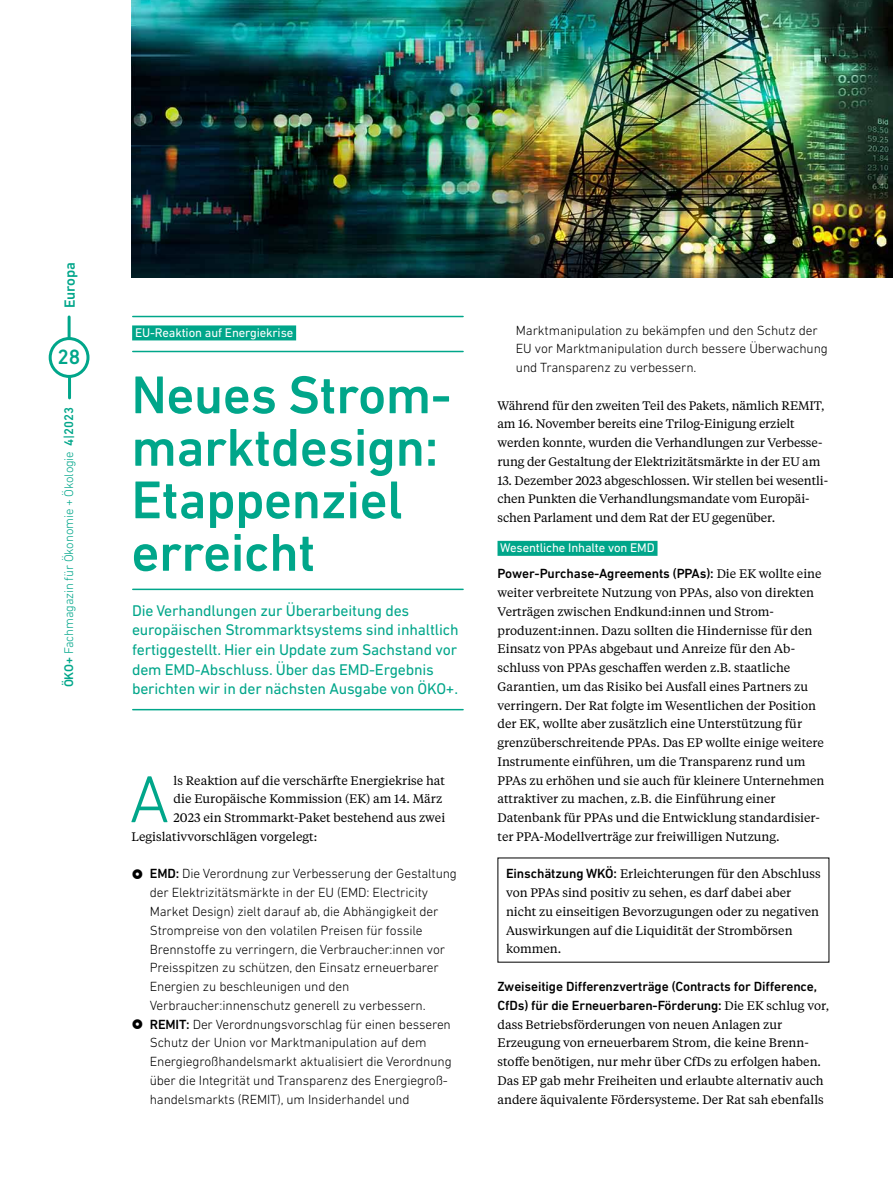
<style>
.page{position:relative;width:893px;height:1191px;background:#fff}
.page>*{position:absolute;margin:0;border:0;box-sizing:border-box;transform-origin:0 0}
.t1{font:300 67.5px "DIN Next LT Pro";color:#00a68a}
.t2{font:500 54px/52.5px "DIN Next LT Pro";letter-spacing:-.01em;color:#00a68a}
.t3{font:500 21px "DIN Next LT Pro";color:#00a68a}
.t4{font:15.75px/19.5px "DIN Next LT Pro";letter-spacing:-.01em;color:#00a68a}
.t5{font:500 15px "DIN Next LT Pro";letter-spacing:-.01em;color:#00a68a}
.t6{font:300 13.5px/18.8px "DIN Next LT Pro";letter-spacing:-.01em;color:#000}
.t7{font:500 13.5px/18.8px "DIN Next LT Pro";letter-spacing:-.01em;color:#000}
.t8{font:12.75px "DIN Next LT Pro";letter-spacing:-.01em;color:#fff}
.t9{font:300 12.75px "DIN Next LT Pro";letter-spacing:-.01em;color:#00a68a}
.t10{font:12.3px/18.8px "Tiempos Text";color:#000}
.s1{font-weight:500}
.s2{font-family:"Tiempos Text";font-weight:400;font-size:12.3px}
.s3{font-family:"DIN Next LT Pro";font-weight:500;font-size:13.5px}
</style>
<div class="page">
<img style="left:132px;top:0;width:761px;height:277px">
<hr style="left:133px;top:351px;width:330px;height:1px;background:#00a68a">
<hr style="left:133px;top:588px;width:330px;height:2px;background:#00a68a">
<hr style="left:133px;top:709px;width:330px;height:1px;background:#00a68a">
<div style="left:132px;top:325px;width:164px;height:15px;background:#00a68a"></div>
<hr style="left:133px;top:316px;width:330px;height:1px;background:#00a68a">
<div style="left:497px;top:541px;width:160px;height:15px;background:#00a68a"></div>
<div style="left:49px;top:337px;width:41px;height:41px;border:3px solid #00a68a;border-radius:50%"></div>
<hr style="left:68px;top:317px;width:3px;height:21px;background:#00a68a">
<hr style="left:68px;top:377px;width:3px;height:21px;background:#00a68a">
<p class="t5" style="left:61px;top:308px;width:48px;rotate:-90deg">Europa</p>
<h3 class="t3" style="left:58px;top:345px;width:24px">28</h3>
<p class="t9" style="left:61px;top:687px;width:282px;rotate:-90deg"><span class="s1">ÖKO+</span> Fachmagazin für Ökonomie + Ökologie <span class="s1">4|2023</span></p>
<p class="t8" style="left:135px;top:325px;width:160px">EU-Reaktion auf Energiekrise</p>
<h2 class="t2" style="left:131px;top:368px;width:322px">Neues Strom&shy;marktdesign:<br>Etappenziel erreicht</h2>
<p class="t4" style="left:132px;top:600px;width:328px">Die Verhandlungen zur Überarbeitung des europäischen Strommarktsystems sind inhaltlich fertiggestellt. Hier ein Update zum Sachstand vor dem EMD-Abschluss. Über das EMD-Ergebnis berichten wir in der nächsten Ausgabe von ÖKO+.</p>
<h1 class="t1" style="left:129px;top:760px;width:42px">A</h1>
<p class="t10" style="left:174px;top:770px;width:273px">ls Reaktion auf die verschärfte Energiekrise hat</p>
<p class="t10" style="left:174px;top:789px;width:270px">die Europäische Kommission (EK) am 14. März</p>
<p class="t10" style="left:174px;top:808px;width:273px">2023 ein Strommarkt-Paket bestehend aus zwei</p>
<p class="t10" style="left:131px;top:826px;width:187px">Legislativvorschlägen vorgelegt:</p>
<p class="t6" style="left:150px;top:864px;width:309px"><span class="s1">EMD:</span> Die Verordnung zur Verbesserung der Gestaltung der Elektrizitätsmärkte in der EU (EMD: Electricity Market Design) zielt darauf ab, die Abhängigkeit der Strompreise von den volatilen Preisen für fossile Brennstoffe zu verringern, die Verbraucher:innen vor Preisspitzen zu schützen, den Einsatz erneuerbarer Energien zu beschleunigen und den Verbraucher:innenschutz generell zu verbessern.<br><span class="s1">REMIT:</span> Der Verordnungsvorschlag für einen besseren Schutz der Union vor Marktmanipulation auf dem Energiegroßhandelsmarkt aktualisiert die Verordnung über die Integrität und Transparenz des Energiegroß&shy;handelsmarkts (REMIT), um Insiderhandel und</p>
<p class="t6" style="left:516px;top:320px;width:313px">Marktmanipulation zu bekämpfen und den Schutz der<br>EU vor Marktmanipulation durch bessere Überwachung und Transparenz zu verbessern.</p>
<p class="t10" style="left:497px;top:395px;width:329px">Während für den zweiten Teil des Pakets, nämlich REMIT, am 16. November bereits eine Trilog-Einigung erzielt werden konnte, wurden die Verhandlungen zur Verbesse&shy;rung der Gestaltung der Elektrizitätsmärkte in der EU am</p>
<p class="t10" style="left:497px;top:470px;width:332px">13. Dezember 2023 abgeschlossen. Wir stellen bei wesentli&shy;chen Punkten die Verhandlungsmandate vom Europäi&shy;schen Parlament und dem Rat der EU gegenüber.</p>
<p class="t8" style="left:500px;top:540px;width:156px">Wesentliche Inhalte von EMD</p>
<p class="t7" style="left:497px;top:564px;width:326px">Power-Purchase-Agreements (PPAs): <span class="s2">Die EK wollte eine</span></p>
<p class="t10" style="left:497px;top:583px;width:328px">weiter verbreitete Nutzung von PPAs, also von direkten Verträgen zwischen Endkund:innen und Strom&shy;produzent:innen. Dazu sollten die Hindernisse für den Einsatz von PPAs abgebaut und Anreize für den Ab&shy;schluss von PPAs geschaffen werden z.B. staatliche Garantien, um das Risiko bei Ausfall eines Partners zu verringern. Der Rat folgte im Wesentlichen der Position der EK, wollte aber zusätzlich eine Unterstützung für grenzüberschreitende PPAs. Das EP wollte einige weitere Instrumente einführen, um die Transparenz rund um PPAs zu erhöhen und sie auch für kleinere Unternehmen attraktiver zu machen, z.B. die Einführung einer Datenbank für PPAs und die Entwicklung standardisier&shy;ter PPA-Modellverträge zur freiwilligen Nutzung.</p>
<p class="t10" style="left:506px;top:864px;width:316px"><span class="s3">Einschätzung WKÖ:</span> Erleichterungen für den Abschluss von PPAs sind positiv zu sehen, es darf dabei aber nicht zu einseitigen Bevorzugungen oder zu negativen Auswirkungen auf die Liquidität der Strombörsen kommen.</p>
<p class="t7" style="left:497px;top:977px;width:333px">Zweiseitige Differenzverträge (Contracts for Difference,<br>CfDs) für die Erneuerbaren-Förderung: <span class="s2">Die EK schlug vor,</span></p>
<p class="t10" style="left:497px;top:1014px;width:328px">dass Betriebsförderungen von neuen Anlagen zur Erzeugung von erneuerbarem Strom, die keine Brenn&shy;stoffe benötigen, nur mehr über CfDs zu erfolgen haben.<br>Das EP gab mehr Freiheiten und erlaubte alternativ auch andere äquivalente Fördersysteme. Der Rat sah ebenfalls</p>
</div>
